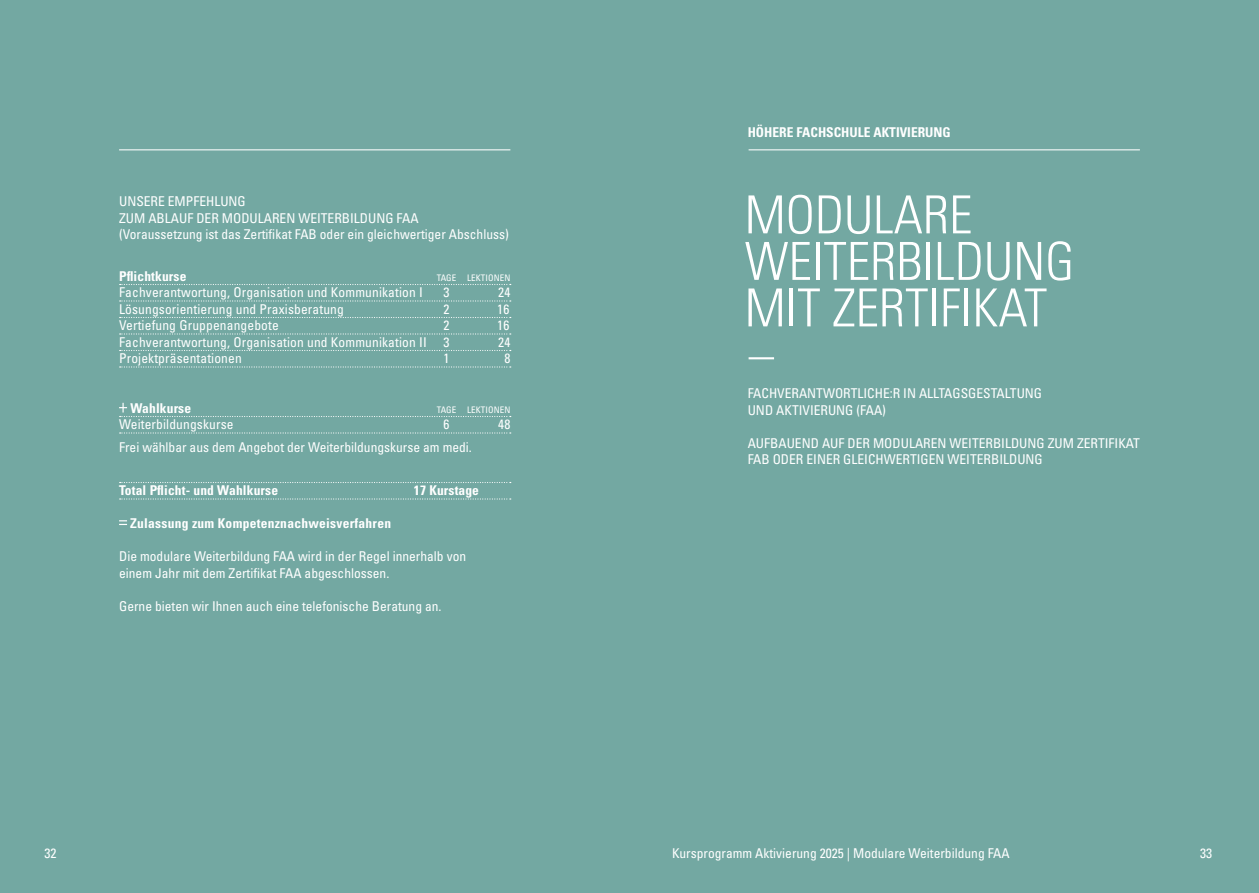
<style>
.page{position:relative;width:1259px;height:893px;background:#73a8a2}
.page>*{position:absolute;margin:0;border:0;box-sizing:border-box;transform-origin:0 0}
.t1{font:300 condensed 52.5px/46.5px "Univers LT Std";color:#fff}
.t2{font:condensed 13.5px/16.5px "Univers LT Std";color:#fff}
.t3{font:700 condensed 13.5px "Univers LT Std";letter-spacing:.01em;color:#fff}
.t4{font:condensed 9px "Univers LT Std";letter-spacing:.01em;color:#fff}
</style>
<div class="page">
<hr style="left:748px;top:149px;width:392px;height:1px;background:#fff">
<hr style="left:748px;top:357px;width:26px;height:2px;background:#fff">
<hr style="left:119px;top:149px;width:391px;height:1px;background:#fff">
<svg style="left:120px;top:284px;width:391px;height:1px"></svg>
<svg style="left:120px;top:300px;width:391px;height:2px"></svg>
<svg style="left:120px;top:317px;width:391px;height:1px"></svg>
<svg style="left:120px;top:333px;width:391px;height:2px"></svg>
<svg style="left:120px;top:350px;width:391px;height:1px"></svg>
<svg style="left:120px;top:366px;width:391px;height:2px"></svg>
<svg style="left:120px;top:432px;width:391px;height:2px"></svg>
<svg style="left:120px;top:482px;width:391px;height:1px"></svg>
<svg style="left:120px;top:498px;width:391px;height:2px"></svg>
<svg style="left:119px;top:403px;width:392px;height:14px"></svg>
<svg style="left:119px;top:520px;width:8px;height:5px"></svg>
<p class="t2" style="left:119px;top:193px;width:391px">UNSERE EMPFEHLUNG<br>ZUM ABLAUF DER MODULAREN WEITERBILDUNG FAA<br>(Voraussetzung ist das Zertifikat FAB oder ein gleichwertiger Abschluss)</p>
<p class="t3" style="left:119px;top:267px;width:69px">Pflichtkurse</p>
<p class="t4" style="left:437px;top:272px;width:75px">TAGE LEKTIONEN</p>
<p class="t2" style="left:119px;top:284px;width:305px">Fachverantwortung, Organisation und Kommunikation I</p>
<p class="t2" style="left:443px;top:284px;width:7px">3</p>
<p class="t2" style="left:498px;top:284px;width:14px">24</p>
<p class="t2" style="left:119px;top:300px;width:226px">Lösungsorientierung und Praxisberatung</p>
<p class="t2" style="left:443px;top:300px;width:7px">2</p>
<p class="t2" style="left:497px;top:300px;width:14px">16</p>
<p class="t2" style="left:119px;top:317px;width:161px">Vertiefung Gruppenangebote</p>
<p class="t2" style="left:443px;top:317px;width:7px">2</p>
<p class="t2" style="left:497px;top:317px;width:14px">16</p>
<p class="t2" style="left:119px;top:333px;width:332px">Fachverantwortung, Organisation und Kommunikation II 3</p>
<p class="t2" style="left:498px;top:333px;width:14px">24</p>
<p class="t2" style="left:119px;top:350px;width:124px">Projektpräsentationen</p>
<p class="t2" style="left:443px;top:350px;width:7px">1</p>
<p class="t2" style="left:504px;top:350px;width:7px">8</p>
<p class="t3" style="left:130px;top:399px;width:62px">Wahlkurse</p>
<p class="t4" style="left:437px;top:404px;width:75px">TAGE LEKTIONEN</p>
<p class="t2" style="left:119px;top:416px;width:116px">Weiterbildungskurse</p>
<p class="t2" style="left:443px;top:416px;width:7px">6</p>
<p class="t2" style="left:498px;top:416px;width:14px">48</p>
<p class="t2" style="left:119px;top:438px;width:354px">Frei wählbar aus dem Angebot der Weiterbildungskurse am medi.</p>
<p class="t3" style="left:119px;top:482px;width:161px">Total Pflicht- und Wahlkurse</p>
<p class="t3" style="left:414px;top:482px;width:67px">17 Kurstage</p>
<p class="t3" style="left:130px;top:515px;width:263px">Zulassung zum Kompetenznachweisverfahren</p>
<p class="t2" style="left:119px;top:548px;width:349px">Die modulare Weiterbildung FAA wird in der Regel innerhalb von einem Jahr mit dem Zertifikat FAA abgeschlossen.</p>
<p class="t2" style="left:119px;top:597px;width:324px">Gerne bieten wir Ihnen auch eine telefonische Beratung an.</p>
<p class="t3" style="left:747px;top:124px;width:205px">HÖHERE FACHSCHULE AKTIVIERUNG</p>
<h1 class="t1" style="left:745px;top:192px;width:331px">MODULARE<br>WEITERBILDUNG<br>MIT ZERTIFIKAT</h1>
<p class="t2" style="left:747px;top:385px;width:296px">FACHVERANTWORTLICHE:R IN ALLTAGSGESTALTUNG<br>UND AKTIVIERUNG (FAA)</p>
<p class="t2" style="left:747px;top:435px;width:393px">AUFBAUEND AUF DER MODULAREN WEITERBILDUNG ZUM ZERTIFIKAT<br>FAB ODER EINER GLEICHWERTIGEN WEITERBILDUNG</p>
<p class="t2" style="left:672px;top:845px;width:339px">Kursprogramm Aktivierung 2025 | Modulare Weiterbildung FAA</p>
<p class="t2" style="left:45px;top:845px;width:13px">32</p>
<p class="t2" style="left:1200px;top:845px;width:13px">33</p>
</div>
